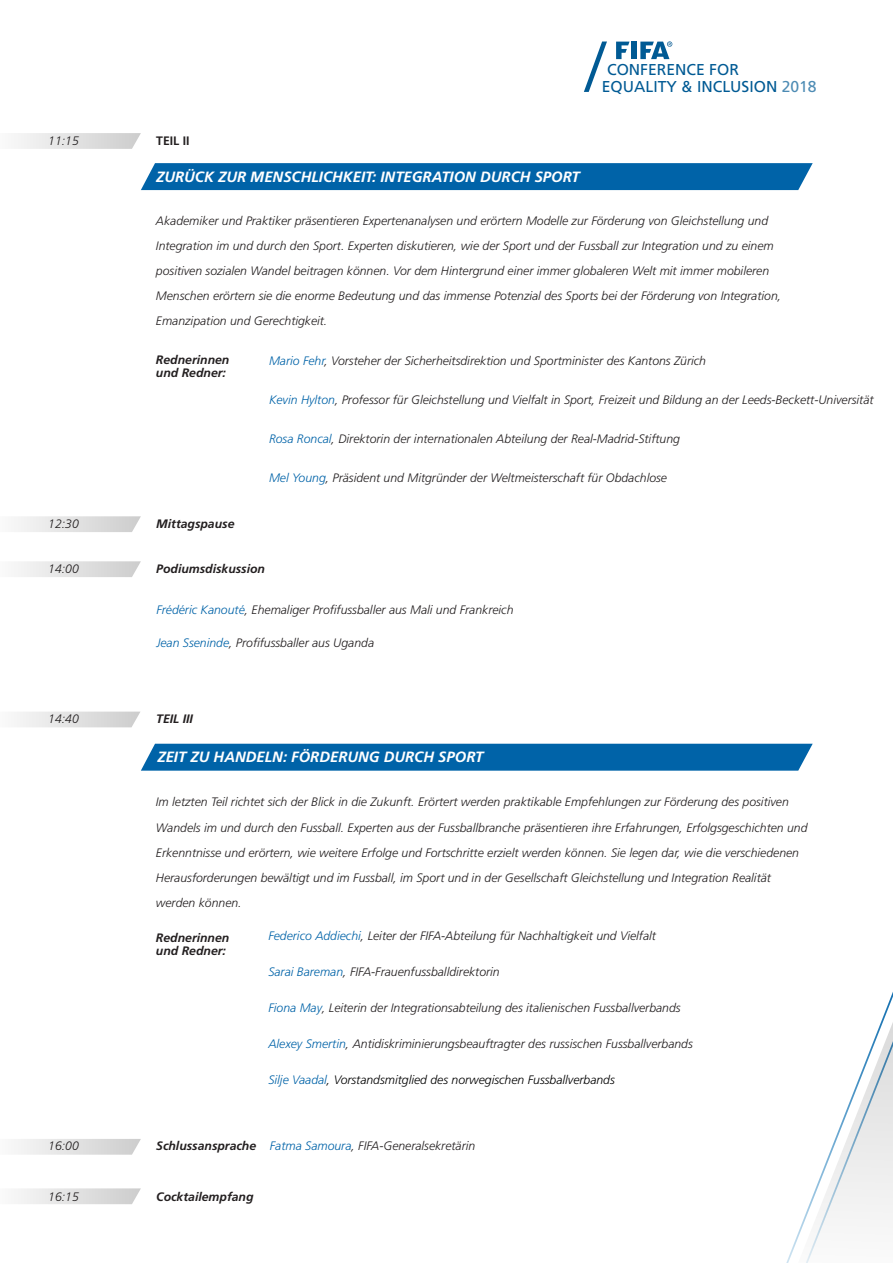
<style>
.page{position:relative;width:893px;height:1263px;background:#fff}
.page>*{position:absolute;margin:0;border:0;box-sizing:border-box;transform-origin:0 0}
.t1{font:15.75px/16.5px "Frutiger LT Com";color:#005a94}
.t2{font:italic 700 14.85px "Frutiger LT Pro";color:#fff}
.t3{font:italic 300 12.3px/25.2px "Frutiger LT Pro";color:#231f20}
.t4{font:italic 700 12.3px/13.5px "Frutiger LT Pro";color:#231f20}
.t5{font:italic 300 12.3px "Frutiger LT Pro";color:#000}
.t6{font:700 12.3px "Frutiger LT Pro";color:#231f20}
.s1{color:rgb(0 90 148/.7)}
.s2{color:#0063a8}
.s3{font-weight:700}
</style>
<div class="page">
<div style="left:141px;top:744px;width:672px;height:27px;background:#0063a8"></div>
<div style="left:141px;top:163px;width:672px;height:27px;background:#0063a8"></div>
<svg style="left:18px;top:133px;width:123px;height:16px"></svg>
<svg style="left:18px;top:516px;width:123px;height:16px"></svg>
<svg style="left:18px;top:561px;width:123px;height:16px"></svg>
<svg style="left:17px;top:712px;width:123px;height:15px"></svg>
<svg style="left:18px;top:1139px;width:123px;height:16px"></svg>
<svg style="left:18px;top:1188px;width:123px;height:16px"></svg>
<svg style="left:616px;top:42px;width:13px;height:17px"></svg>
<div style="left:631px;top:42px;width:6px;height:17px;background:#005a94"></div>
<svg style="left:640px;top:41px;width:32px;height:18px"></svg>
<svg style="left:584px;top:42px;width:23px;height:50px"></svg>
<svg style="left:786px;top:992px;width:107px;height:271px"></svg>
<p class="t3" style="left:48px;top:129px;width:32px">11:15</p>
<p class="t6" style="left:156px;top:134px;width:35px">TEIL II</p>
<p class="t2" style="left:156px;top:168px;width:425px">ZURÜCK ZUR MENSCHLICHKEIT: INTEGRATION DURCH SPORT</p>
<p class="t1" style="left:602px;top:62px;width:216px;text-indent:5px">CONFERENCE FOR<br>EQUALITY &amp; INCLUSION <span class="s1">2018</span></p>
<p class="t3" style="left:156px;top:208px;width:627px">Akademiker und Praktiker präsentieren Expertenanalysen und erörtern Modelle zur Förderung von Gleichstellung und Integration im und durch den Sport. Experten diskutieren, wie der Sport und der Fussball zur Integration und zu einem positiven sozialen Wandel beitragen können. Vor dem Hintergrund einer immer globaleren Welt mit immer mobileren Menschen erörtern sie die enorme Bedeutung und das immense Potenzial des Sports bei der Förderung von Integration, Emanzipation und Gerechtigkeit.</p>
<p class="t4" style="left:156px;top:353px;width:75px">Rednerinnen und Redner:</p>
<p class="t3" style="left:48px;top:511px;width:32px">12:30</p>
<p class="t4" style="left:156px;top:517px;width:80px">Mittagspause</p>
<p class="t3" style="left:269px;top:348px;width:439px"><span class="s2">Mario Fehr</span>, Vorsteher der Sicherheitsdirektion und Sportminister des Kantons Zürich</p>
<p class="t3" style="left:269px;top:387px;width:606px"><span class="s2">Kevin Hylton</span>, Professor für Gleichstellung und Vielfalt in Sport, Freizeit und Bildung an der Leeds-Beckett-Universität</p>
<p class="t3" style="left:269px;top:426px;width:412px"><span class="s2">Rosa Roncal</span>, Direktorin der internationalen Abteilung der Real-Madrid-Stiftung</p>
<p class="t3" style="left:269px;top:465px;width:400px"><span class="s2">Mel Young</span>, Präsident und Mitgründer der Weltmeisterschaft für Obdachlose</p>
<p class="t3" style="left:48px;top:556px;width:32px">14:00</p>
<p class="t4" style="left:156px;top:562px;width:110px">Podiumsdiskussion</p>
<p class="t3" style="left:156px;top:597px;width:359px"><span class="s2">Frédéric Kanouté</span>, Ehemaliger Profifussballer aus Mali und Frankreich</p>
<p class="t3" style="left:156px;top:630px;width:219px"><span class="s2">Jean Sseninde</span>, Profifussballer aus Uganda</p>
<p class="t3" style="left:48px;top:706px;width:32px">14:40</p>
<p class="t4" style="left:156px;top:712px;width:38px">TEIL III</p>
<p class="t2" style="left:157px;top:748px;width:328px">ZEIT ZU HANDELN: FÖRDERUNG DURCH SPORT</p>
<p class="t3" style="left:156px;top:789px;width:653px">Im letzten Teil richtet sich der Blick in die Zukunft. Erörtert werden praktikable Empfehlungen zur Förderung des positiven Wandels im und durch den Fussball. Experten aus der Fussballbranche präsentieren ihre Erfahrungen, Erfolgsgeschichten und Erkenntnisse und erörtern, wie weitere Erfolge und Fortschritte erzielt werden können. Sie legen dar, wie die verschiedenen Herausforderungen bewältigt und im Fussball, im Sport und in der Gesellschaft Gleichstellung und Integration Realität werden können.</p>
<p class="t3" style="left:268px;top:924px;width:389px"><span class="s2">Federico Addiechi</span>, Leiter der FIFA-Abteilung für Nachhaltigkeit und Vielfalt</p>
<p class="t3" style="left:268px;top:960px;width:233px"><span class="s2">Sarai Bareman</span>, FIFA-Frauenfussballdirektorin</p>
<p class="t3" style="left:268px;top:996px;width:414px"><span class="s2">Fiona May</span>, Leiterin der Integrationsabteilung des italienischen Fussballverbands</p>
<p class="t3" style="left:268px;top:1032px;width:426px"><span class="s2">Alexey Smertin</span>, Antidiskriminierungsbeauftragter des russischen Fussballverbands</p>
<p class="t5" style="left:268px;top:1073px;width:348px"><span class="s2">Silje Vaadal</span>, Vorstandsmitglied des norwegischen Fussballverbands</p>
<p class="t4" style="left:156px;top:930px;width:75px">Rednerinnen und Redner:</p>
<p class="t3" style="left:48px;top:1133px;width:32px">16:00</p>
<p class="t3" style="left:156px;top:1133px;width:321px"><span class="s3">Schlussansprache</span> <span class="s2">Fatma Samoura</span>, FIFA-Generalsekretärin</p>
<p class="t3" style="left:48px;top:1184px;width:32px">16:15</p>
<p class="t4" style="left:156px;top:1190px;width:99px">Cocktailempfang</p>
</div>
